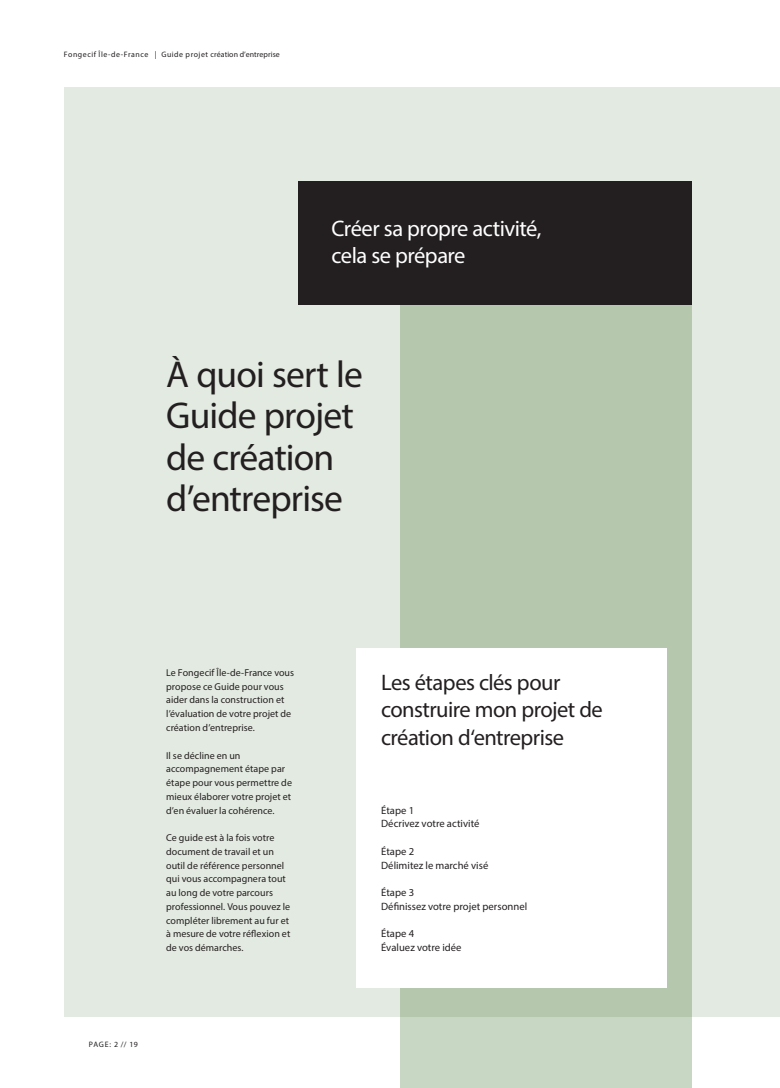
<style>
.page{position:relative;width:780px;height:1088px;background:#fff}
.page>*{position:absolute;margin:0;border:0;box-sizing:border-box;transform-origin:0 0}
.t1{font:37.5px/41.2px "Myriad Pro";letter-spacing:-.02em;color:#231f20}
.t2{font:22.5px/27.5px "Myriad Pro";letter-spacing:-.025em;color:#231f20}
.t3{font:22.5px/27.5px "Myriad Pro";letter-spacing:-.025em;color:#fff}
.t4{font:10.62px/13.8px "Myriad Pro";color:#231f20}
.t5{font:10px/13.8px "Myriad Pro";letter-spacing:.005em;color:#231f20}
.t6{font:7.88px "Myriad Pro";letter-spacing:.06em;color:#231f20}
</style>
<div class="page">
<div style="left:7px;top:7px;width:773px;height:1010px;background:#e3eae1"></div>
<div style="left:7px;top:7px;width:57px;height:1074px;background:#fff"></div>
<div style="left:7px;top:7px;width:773px;height:80px;background:#fff"></div>
<div style="left:400px;top:235px;width:291px;height:853px;background:linear-gradient(to bottom,#b1c5aa,#c1d1bb)"></div>
<div style="left:298px;top:181px;width:393px;height:124px;background:#231f20"></div>
<div style="left:356px;top:648px;width:310px;height:340px;background:#fff"></div>
<p class="t6" style="left:64px;top:49px;width:217px">Fongecif Île-de-France | Guide projet création d’entreprise</p>
<h2 class="t3" style="left:331px;top:214px;width:211px">Créer sa propre activité, cela se prépare</h2>
<h1 class="t1" style="left:166px;top:353px;width:198px">À quoi sert le<br>Guide projet de création d’entreprise</h1>
<p class="t5" style="left:166px;top:665px;width:129px">Le Fongecif Île-de-France vous propose ce Guide pour vous aider dans la construction et l’évaluation de votre projet de création d’entreprise.</p>
<p class="t5" style="left:166px;top:748px;width:127px">Il se décline en un accompagnement étape par étape pour vous permettre de mieux élaborer votre projet et d’en évaluer la cohérence.</p>
<p class="t5" style="left:166px;top:830px;width:126px">Ce guide est à la fois votre document de travail et un outil de référence personnel qui vous accompagnera tout au long de votre parcours professionnel. Vous pouvez le compléter librement au fur et à mesure de votre réflexion et de vos démarches.</p>
<p class="t6" style="left:89px;top:1039px;width:51px">PAGE: 2 // 19</p>
<h2 class="t2" style="left:381px;top:668px;width:223px">Les étapes clés pour construire mon projet de création d‘entreprise</h2>
<p class="t4" style="left:381px;top:803px;width:100px">Étape 1<br>Décrivez votre activité</p>
<p class="t4" style="left:381px;top:844px;width:109px">Étape 2<br>Délimitez le marché visé</p>
<p class="t4" style="left:381px;top:885px;width:148px">Étape 3<br>Définissez votre projet personnel</p>
<p class="t4" style="left:381px;top:926px;width:82px">Étape 4<br>Évaluez votre idée</p>
</div>
